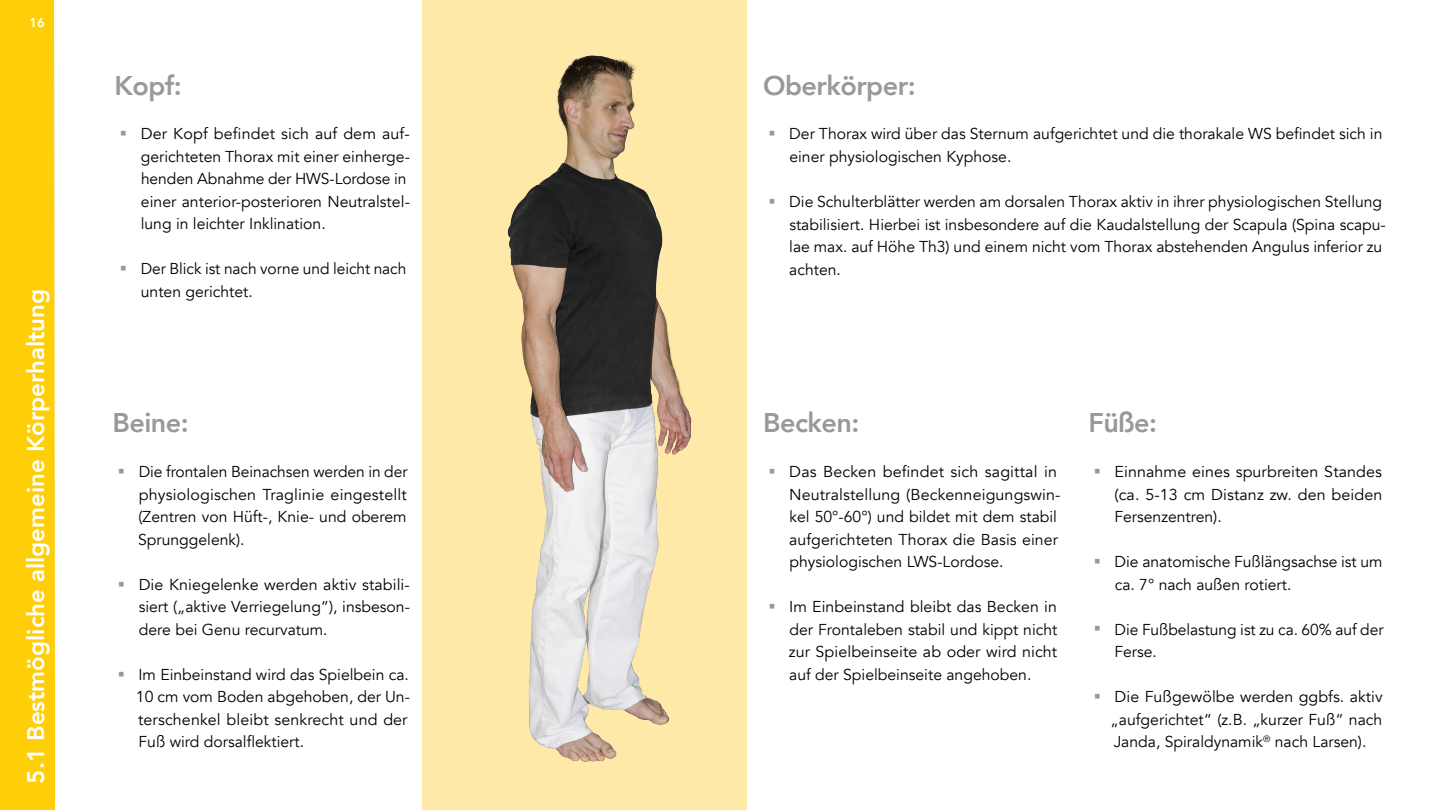
<style>
.page{position:relative;width:1440px;height:810px;background:#fff}
.page>*{position:absolute;margin:0;border:0;box-sizing:border-box;transform-origin:0 0}
.t1{font:800 27px "Avenir LT Com";letter-spacing:-.02em;color:#999}
.t2{font:800 24px "Avenir LT Com";color:#fff}
.t3{font:15.75px/22.5px "Avenir LT Com";color:#000}
.t4{font:800 12.75px "Avenir LT Com";color:#fff}
</style>
<div class="page">
<div style="left:422px;top:0;width:325px;height:810px;background:#ffe9a8"></div>
<img style="left:507px;top:55px;width:185px;height:707px">
<div style="left:0;top:0;width:55px;height:810px;background:#fece08"></div>
<p class="t4" style="left:29px;top:15px;width:17px">16</p>
<h2 class="t2" style="left:22px;top:784px;width:496px;rotate:-90deg">5.1 Bestmögliche allgemeine Körperhaltung</h2>
<h1 class="t1" style="left:115px;top:69px;width:69px">Kopf:</h1>
<h1 class="t1" style="left:763px;top:69px;width:154px">Oberkörper:</h1>
<p class="t3" style="left:141px;top:123px;width:271px">Der Kopf befindet sich auf dem auf&shy;gerichteten Thorax mit einer einherge&shy;henden Abnahme der HWS-Lordose in einer anterior-posterioren Neutralstel&shy;lung in leichter Inklination.</p>
<p class="t3" style="left:141px;top:258px;width:267px">Der Blick ist nach vorne und leicht nach unten gerichtet.</p>
<p class="t3" style="left:789px;top:123px;width:595px">Der Thorax wird über das Sternum aufgerichtet und die thorakale WS befindet sich in einer physiologischen Kyphose.</p>
<p class="t3" style="left:789px;top:191px;width:598px">Die Schulterblätter werden am dorsalen Thorax aktiv in ihrer physiologischen Stellung stabilisiert. Hierbei ist insbesondere auf die Kaudalstellung der Scapula (Spina scapu&shy;lae max. auf Höhe Th3) und einem nicht vom Thorax abstehenden Angulus inferior zu achten.</p>
<h1 class="t1" style="left:112px;top:407px;width:78px">Beine:</h1>
<h1 class="t1" style="left:763px;top:407px;width:98px">Becken:</h1>
<h1 class="t1" style="left:1088px;top:407px;width:70px">Füße:</h1>
<p class="t3" style="left:138px;top:461px;width:271px;text-align:justify">Die frontalen Beinachsen werden in der physiologischen Traglinie eingestellt (Zentren von Hüft-, Knie- und oberem Sprunggelenk).</p>
<p class="t3" style="left:139px;top:573px;width:273px;text-align:justify">Die Kniegelenke werden aktiv stabili&shy;siert („aktive Verriegelung“), insbeson&shy;dere bei Genu recurvatum.</p>
<p class="t3" style="left:136px;top:663px;width:275px">Im Einbeinstand wird das Spielbein ca.<br>10 cm vom Boden abgehoben, der Un&shy;terschenkel bleibt senkrecht und der Fuß wird dorsalflektiert.</p>
<p class="t3" style="left:789px;top:461px;width:273px">Das Becken befindet sich sagittal in Neutralstellung (Beckenneigungswin&shy;kel 50°-60°) und bildet mit dem stabil aufgerichteten Thorax die Basis einer physiologischen LWS-Lordose.</p>
<p class="t3" style="left:789px;top:596px;width:270px;text-align:justify">Im Einbeinstand bleibt das Becken in der Frontaleben stabil und kippt nicht zur Spielbeinseite ab oder wird nicht auf der Spielbeinseite angehoben.</p>
<p class="t3" style="left:1114px;top:461px;width:269px;text-align:justify">Einnahme eines spurbreiten Standes (ca. 5-13 cm Distanz zw. den beiden Fersenzentren).</p>
<p class="t3" style="left:1115px;top:551px;width:269px">Die anatomische Fußlängsachse ist um ca. 7° nach außen rotiert.</p>
<p class="t3" style="left:1114px;top:618px;width:271px">Die Fußbelastung ist zu ca. 60% auf der<br>Ferse.</p>
<p class="t3" style="left:1111px;top:686px;width:274px;text-align:justify">Die Fußgewölbe werden ggbfs. aktiv „aufgerichtet“ (z.B. „kurzer Fuß“ nach Janda, Spiraldynamik<sup>®</sup> nach Larsen).</p>
</div>
